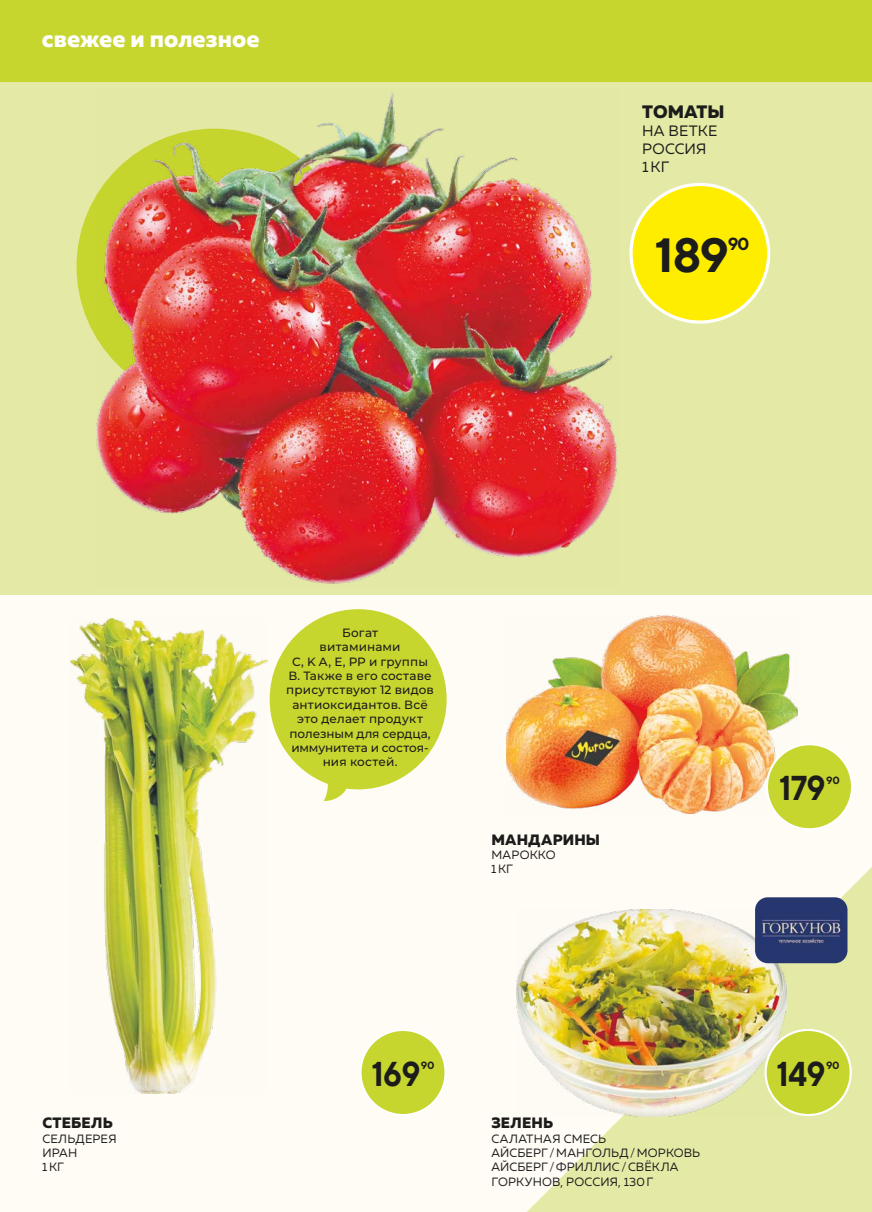
<style>
.page{position:relative;width:872px;height:1212px;background:#fff}
.page>*{position:absolute;margin:0;border:0;box-sizing:border-box;transform-origin:0 0}
.t1{font:700 48px "TT Norms";color:#1c1c1b}
.t2{font:700 34.5px "TT Norms";letter-spacing:-.025em;color:#1c1c1b;scale:.9 1}
.t3{font:800 24px "Muller";letter-spacing:.005em;color:#fff}
.t4{font:800 18px "Muller";color:#1c1c1b}
.t5{font:700 17.55px "TT Norms";color:#1c1c1b}
.t6{font:800 15px "Muller";letter-spacing:.01em;color:#1c1c1b}
.t7{font:15px/18px "Muller";letter-spacing:.015em;color:#1c1c1b}
.t8{font:500 12px/14.4px "Montserrat";letter-spacing:.01em;color:#1c1c1b;text-align:center}
.t9{font:12px/14.4px "Muller";letter-spacing:.01em;color:#1c1c1b}
.t10{font:700 10.5px "TT Norms";color:#1c1c1b}
</style>
<div class="page">
<div style="left:0;top:81px;width:872px;height:514px;background:#e4eaa6"></div>
<div style="left:0;top:0;width:872px;height:81px;background:#c7d52f"></div>
<div style="left:0;top:595px;width:872px;height:617px;background:#fffbf5"></div>
<svg style="left:527px;top:867px;width:345px;height:345px;fill:#e4eaa6"></svg>
<div style="left:77px;top:129px;width:275px;height:275px;background:#c7d52f;border-radius:50%"></div>
<div style="left:631px;top:184px;width:137px;height:138px;background:#ffed00;border-radius:50%"></div>
<div style="left:629px;top:183px;width:141px;height:141px;border:3px solid #fff;border-radius:50%"></div>
<img style="left:96px;top:92px;width:522px;height:492px">
<img style="left:70px;top:618px;width:197px;height:475px">
<img style="left:506px;top:616px;width:291px;height:198px">
<div style="left:360px;top:1030px;width:85px;height:85px;background:#c7d52f;border-radius:50%"></div>
<div style="left:359px;top:1029px;width:87px;height:87px;border:2px solid #fff;border-radius:50%"></div>
<div style="left:767px;top:744px;width:85px;height:85px;background:#c7d52f;border-radius:50%"></div>
<div style="left:766px;top:743px;width:87px;height:87px;border:2px solid #fff;border-radius:50%"></div>
<svg style="left:270px;top:609px;width:176px;height:192px"></svg>
<img style="left:516px;top:909px;width:271px;height:207px">
<div style="left:765px;top:1030px;width:85px;height:85px;background:#c7d52f;border-radius:50%"></div>
<div style="left:764px;top:1029px;width:87px;height:87px;border:2px solid #fff;border-radius:50%"></div>
<img style="left:755px;top:897px;width:92px;height:66px">
<h3 class="t3" style="left:42px;top:24px;width:219px">свежее и полезное</h3>
<h3 class="t4" style="left:642px;top:100px;width:84px">ТОМАТЫ</h3>
<p class="t7" style="left:642px;top:121px;width:77px">НА ВЕТКЕ<br>РОССИЯ<br>1КГ</p>
<h1 class="t1" style="left:654px;top:225px;width:76px">189</h1>
<h3 class="t5" style="left:728px;top:233px;width:23px">90</h3>
<p class="t6" style="left:42px;top:1113px;width:72px">СТЕБЕЛЬ</p>
<p class="t9" style="left:42px;top:1131px;width:76px">СЕЛЬДЕРЕЯ<br>ИРАН<br>1КГ</p>
<p class="t8" style="left:286px;top:625px;width:149px">Богат<br>витаминами<br>С, K A, E, РР и группы<br>В. Также в его составе присутствуют 12 видов антиоксидантов. Всё это делает продукт полезным для сердца, иммунитета и состоя&shy;ния костей.</p>
<p class="t6" style="left:491px;top:830px;width:110px">МАНДАРИНЫ</p>
<p class="t9" style="left:491px;top:847px;width:66px">МАРОККО<br>1КГ</p>
<h2 class="t2" style="left:371px;top:1052px;width:56px">169</h2>
<p class="t10" style="left:421px;top:1059px;width:15px">90</p>
<p class="t6" style="left:491px;top:1113px;width:63px">ЗЕЛЕНЬ</p>
<p class="t9" style="left:491px;top:1131px;width:210px">САЛАТНАЯ СМЕСЬ<br>АЙСБЕРГ/МАНГОЛЬД/МОРКОВЬ<br>АЙСБЕРГ/ФРИЛЛИС/СВЁКЛА<br>ГОРКУНОВ, РОССИЯ, 130Г</p>
<h2 class="t2" style="left:779px;top:766px;width:53px">179</h2>
<p class="t10" style="left:826px;top:773px;width:15px">90</p>
<h2 class="t2" style="left:776px;top:1052px;width:56px">149</h2>
<p class="t10" style="left:826px;top:1059px;width:15px">90</p>
</div>
